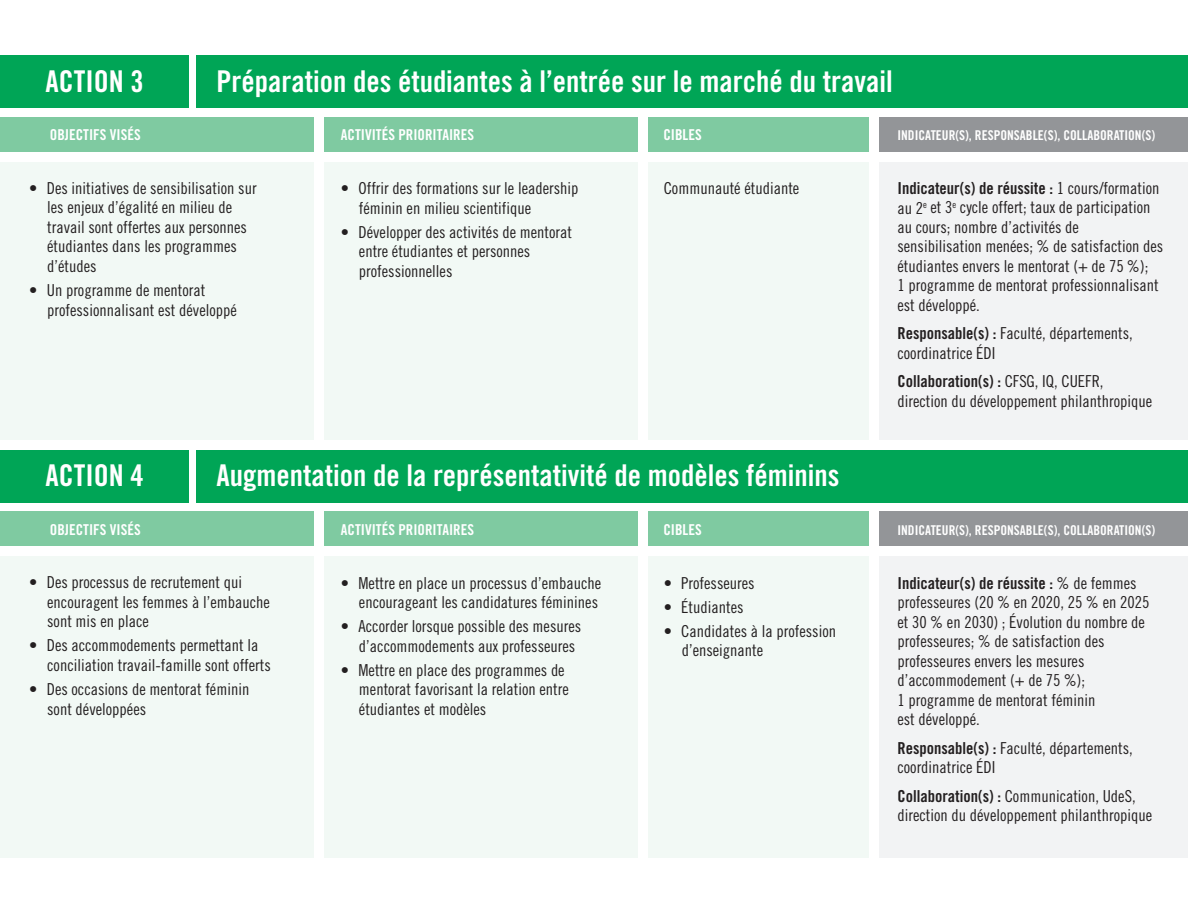
<style>
.page{position:relative;width:1188px;height:918px;background:#fff}
.page>*{position:absolute;margin:0;border:0;box-sizing:border-box;transform-origin:0 0}
.t1{font:30px "Trade Gothic Bold Cond Twenty";color:#fff}
.t2{font:16.5px/19.5px "Trade Gothic Cond Eighteen";color:#231f20}
.t3{font:16.5px "Trade Gothic Bold Cond Twenty";color:#231f20}
.t4{font:15px "Trade Gothic Bold Cond Twenty";color:#fff}
.t5{font:13.5px "Trade Gothic Bold Cond Twenty";color:#fff}
.s1{font-family:"Trade Gothic Cond Eighteen"}
.s2{font-family:"Trade Gothic Bold Cond Twenty"}
</style>
<div class="page">
<div style="left:0;top:55px;width:189px;height:53px;background:#00a556"></div>
<div style="left:196px;top:55px;width:992px;height:53px;background:#00a556"></div>
<div style="left:0;top:162px;width:314px;height:278px;background:#f2f9f5"></div>
<div style="left:0;top:117px;width:314px;height:35px;background:#7fcaa1"></div>
<div style="left:324px;top:162px;width:314px;height:278px;background:#f2f9f5"></div>
<div style="left:324px;top:117px;width:314px;height:35px;background:#7fcaa1"></div>
<div style="left:648px;top:162px;width:220px;height:278px;background:#f2f9f5"></div>
<div style="left:648px;top:117px;width:220px;height:35px;background:#7fcaa1"></div>
<div style="left:879px;top:162px;width:309px;height:278px;background:#f2f3f4"></div>
<div style="left:879px;top:117px;width:309px;height:35px;background:#939598"></div>
<div style="left:0;top:450px;width:189px;height:52px;background:#00a556"></div>
<div style="left:196px;top:450px;width:992px;height:52px;background:#00a556"></div>
<div style="left:0;top:556px;width:314px;height:302px;background:#f2f9f5"></div>
<div style="left:0;top:512px;width:314px;height:34px;background:#7fcaa1"></div>
<div style="left:324px;top:556px;width:314px;height:302px;background:#f2f9f5"></div>
<div style="left:324px;top:512px;width:314px;height:34px;background:#7fcaa1"></div>
<div style="left:648px;top:556px;width:220px;height:302px;background:#f2f9f5"></div>
<div style="left:648px;top:512px;width:220px;height:34px;background:#7fcaa1"></div>
<div style="left:879px;top:556px;width:309px;height:302px;background:#f2f3f4"></div>
<div style="left:879px;top:512px;width:309px;height:34px;background:#939598"></div>
<h1 class="t1" style="left:45px;top:63px;width:100px">ACTION 3</h1>
<h1 class="t1" style="left:216px;top:63px;width:678px">Préparation des étudiantes à l’entrée sur le marché du travail</h1>
<p class="t4" style="left:50px;top:126px;width:92px">OBJECTIFS VISÉS</p>
<p class="t4" style="left:341px;top:126px;width:135px">ACTIVITÉS PRIORITAIRES</p>
<p class="t4" style="left:663px;top:126px;width:40px">CIBLES</p>
<p class="t5" style="left:897px;top:127px;width:259px">INDICATEUR(S), RESPONSABLE(S), COLLABORATION(S)</p>
<p class="t2" style="left:47px;top:178px;width:211px;text-indent:-18px">• Des initiatives de sensibilisation sur les enjeux d’égalité en milieu de travail sont offertes aux personnes étudiantes dans les programmes d’études</p>
<p class="t2" style="left:47px;top:280px;width:191px;text-indent:-18px">• Un programme de mentorat professionnalisant est développé</p>
<p class="t2" style="left:359px;top:178px;width:221px;text-indent:-18px">• Offrir des formations sur le leadership féminin en milieu scientifique</p>
<p class="t2" style="left:359px;top:222px;width:215px;text-indent:-18px">• Développer des activités de mentorat entre étudiantes et personnes professionnelles</p>
<p class="t2" style="left:664px;top:178px;width:137px">Communauté étudiante</p>
<p class="t3" style="left:897px;top:178px;width:264px">Indicateur(s) de réussite : <span class="s1">1 cours/formation</span></p>
<p class="t2" style="left:897px;top:198px;width:267px">au 2<sup>e</sup> et 3<sup>e</sup> cycle offert; taux de participation au cours; nombre d’activités de sensibilisation menées; % de satisfaction des étudiantes envers le mentorat (+ de 75 %);<br>1 programme de mentorat professionnalisant est développé.</p>
<p class="t2" style="left:897px;top:324px;width:237px"><span class="s2">Responsable(s) :</span> Faculté, départements, coordinatrice ÉDI</p>
<p class="t3" style="left:897px;top:372px;width:208px">Collaboration(s) : <span class="s1">CFSG, IQ, CUEFR,</span></p>
<p class="t2" style="left:897px;top:391px;width:256px">direction du développement philanthropique</p>
<h1 class="t1" style="left:45px;top:457px;width:100px">ACTION 4</h1>
<h1 class="t1" style="left:216px;top:457px;width:624px">Augmentation de la représentativité de modèles féminins</h1>
<p class="t4" style="left:50px;top:520px;width:92px">OBJECTIFS VISÉS</p>
<p class="t4" style="left:341px;top:520px;width:135px">ACTIVITÉS PRIORITAIRES</p>
<p class="t4" style="left:663px;top:520px;width:40px">CIBLES</p>
<p class="t5" style="left:897px;top:522px;width:259px">INDICATEUR(S), RESPONSABLE(S), COLLABORATION(S)</p>
<p class="t2" style="left:47px;top:573px;width:224px;text-indent:-18px">• Des processus de recrutement qui encouragent les femmes à l’embauche sont mis en place</p>
<p class="t2" style="left:47px;top:636px;width:225px;text-indent:-18px">• Des accommodements permettant la conciliation travail-famille sont offerts</p>
<p class="t2" style="left:47px;top:679px;width:204px;text-indent:-18px">• Des occasions de mentorat féminin sont développées</p>
<p class="t2" style="left:341px;top:573px;width:262px;text-align:right">• Mettre en place un processus d’embauche encourageant les candidatures féminines</p>
<p class="t2" style="left:359px;top:616px;width:224px;text-indent:-18px">• Accorder lorsque possible des mesures d’accommodements aux professeures</p>
<p class="t2" style="left:359px;top:660px;width:211px;text-indent:-18px">• Mettre en place des programmes de mentorat favorisant la relation entre étudiantes et modèles</p>
<p class="t2" style="left:664px;top:573px;width:92px">• Professeures</p>
<p class="t2" style="left:664px;top:597px;width:81px">• Étudiantes</p>
<p class="t2" style="left:682px;top:621px;width:156px;text-indent:-18px">• Candidates à la profession d’enseignante</p>
<p class="t3" style="left:897px;top:573px;width:241px">Indicateur(s) de réussite : <span class="s1">% de femmes</span></p>
<p class="t2" style="left:897px;top:592px;width:253px">professeures (20 % en 2020, 25 % en 2025 et 30 % en 2030) ; Évolution du nombre de professeures; % de satisfaction des professeures envers les mesures d’accommodement (+ de 75 %);<br>1 programme de mentorat féminin<br>est développé.</p>
<p class="t2" style="left:897px;top:738px;width:237px"><span class="s2">Responsable(s) :</span> Faculté, départements, coordinatrice ÉDI</p>
<p class="t2" style="left:897px;top:786px;width:256px"><span class="s2">Collaboration(s) :</span> Communication, UdeS, direction du développement philanthropique</p>
</div>
